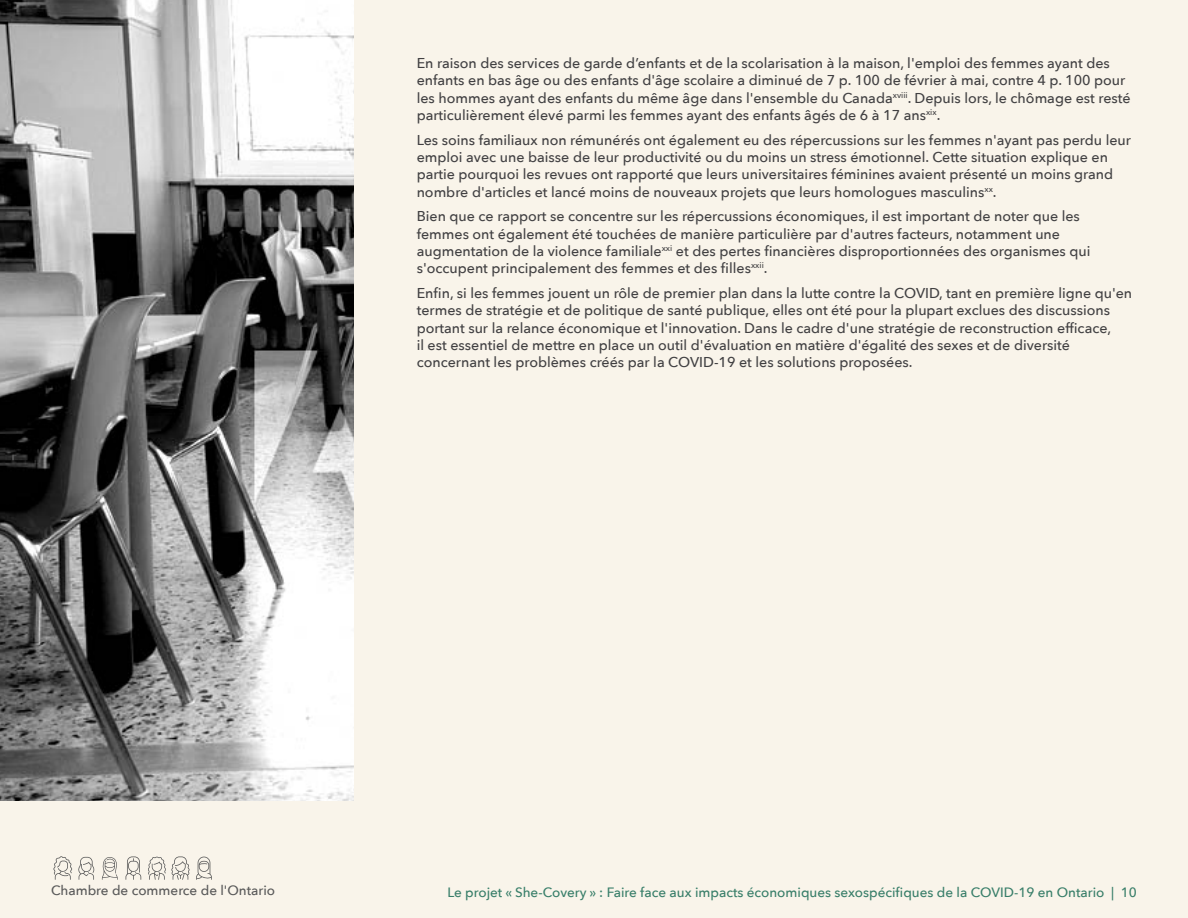
<style>
.page{position:relative;width:1188px;height:918px;background:#f9f4ea}
.page>*{position:absolute;margin:0;border:0;box-sizing:border-box;transform-origin:0 0}
.t1{font:500 14.25px/17.2px "Avenir Next";color:#414042}
.t2{font:500 13.5px "Avenir Next";color:#387e69}
.t3{font:500 13.5px "Avenir Next";color:#595959}
</style>
<div class="page">
<svg style="left:78px;top:857px;width:17px;height:23px"></svg>
<svg style="left:102px;top:857px;width:16px;height:23px"></svg>
<svg style="left:53px;top:856px;width:19px;height:24px"></svg>
<svg style="left:148px;top:856px;width:42px;height:24px"></svg>
<svg style="left:126px;top:856px;width:15px;height:24px"></svg>
<svg style="left:196px;top:857px;width:16px;height:23px"></svg>
<img style="left:0;top:0;width:353px;height:800px">
<p class="t1" style="left:417px;top:54px;width:716px">En raison des services de garde d’enfants et de la scolarisation à la maison, l'emploi des femmes ayant des enfants en bas âge ou des enfants d'âge scolaire a diminué de 7 p. 100 de février à mai, contre 4 p. 100 pour les hommes ayant des enfants du même âge dans l'ensemble du Canada<sup>xviii</sup>. Depuis lors, le chômage est resté particulièrement élevé parmi les femmes ayant des enfants âgés de 6 à 17 ans<sup>xix</sup>.</p>
<p class="t1" style="left:417px;top:131px;width:716px">Les soins familiaux non rémunérés ont également eu des répercussions sur les femmes n'ayant pas perdu leur emploi avec une baisse de leur productivité ou du moins un stress émotionnel. Cette situation explique en partie pourquoi les revues ont rapporté que leurs universitaires féminines avaient présenté un moins grand nombre d'articles et lancé moins de nouveaux projets que leurs homologues masculins<sup>xx</sup>.</p>
<p class="t1" style="left:417px;top:207px;width:675px">Bien que ce rapport se concentre sur les répercussions économiques, il est important de noter que les femmes ont également été touchées de manière particulière par d'autres facteurs, notamment une augmentation de la violence familiale<sup>xxi</sup> et des pertes financières disproportionnées des organismes qui s'occupent principalement des femmes et des filles<sup>xxii</sup>.</p>
<p class="t1" style="left:417px;top:284px;width:717px">Enfin, si les femmes jouent un rôle de premier plan dans la lutte contre la COVID, tant en première ligne qu'en termes de stratégie et de politique de santé publique, elles ont été pour la plupart exclues des discussions portant sur la relance économique et l'innovation. Dans le cadre d'une stratégie de reconstruction efficace,<br>il est essentiel de mettre en place un outil d'évaluation en matière d'égalité des sexes et de diversité concernant les problèmes créés par la COVID-19 et les solutions proposées.</p>
<p class="t3" style="left:51px;top:879px;width:226px">Chambre de commerce de l'Ontario</p>
<p class="t2" style="left:448px;top:881px;width:691px">Le projet « She-Covery » : Faire face aux impacts économiques sexospécifiques de la COVID-19 en Ontario | 10</p>
</div>
